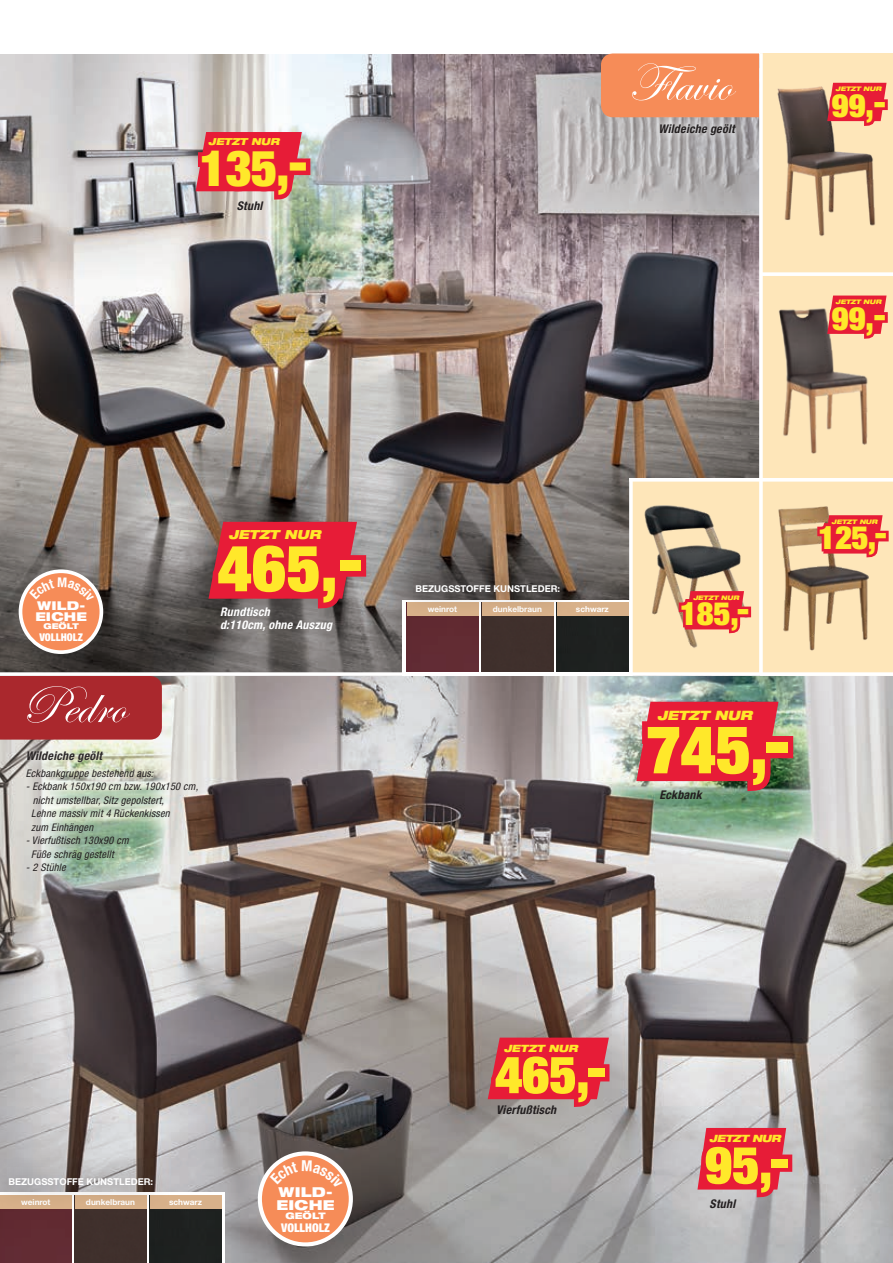
<style>
.page{position:relative;width:893px;height:1263px;background:#fff}
.page>*{position:absolute;margin:0;border:0;box-sizing:border-box;transform-origin:0 0}
.t1{font:900 condensed 66.75px "Helvetica Neue LT Std";color:#ffe82a}
.t2{font:900 condensed 64.65px "Helvetica Neue LT Std";color:#ffe82a}
.t3{font:54px "Edwardian Script ITC";color:#fff}
.t4{font:900 condensed 51.9px "Helvetica Neue LT Std";color:#ffe82a}
.t5{font:900 condensed 49.95px "Helvetica Neue LT Std";color:#ffe82a}
.t6{font:900 condensed 32.25px "Helvetica Neue LT Std";color:#ffe82a}
.t7{font:900 expanded 13.65px/12.5px "Helvetica Neue LT Std";letter-spacing:.02em;color:#fff}
.t8{font:italic 900 expanded 12.9px "Helvetica Neue LT Std";letter-spacing:-.01em;color:#ffe82a}
.t9{font:italic 900 expanded 12.6px "Helvetica Neue LT Std";letter-spacing:-.01em;color:#ffe82a}
.t10{font:900 expanded 12.15px/10.9px "Helvetica Neue LT Std";letter-spacing:.02em;color:#fff}
.t11{font:italic 700 condensed 12px "Helvetica Neue LT Std";letter-spacing:.02em;color:#231f20}
.t12{font:italic 700 condensed 12px/13.5px "Helvetica Neue LT Std";letter-spacing:.02em;color:#fff}
.t13{font:italic 700 condensed 12px "Helvetica Neue";letter-spacing:.02em;color:#231f20}
.t14{font:900 condensed 12px "Helvetica Neue LT Std";color:#fff}
.t15{font:900 condensed 10.65px "Helvetica Neue LT Std";color:#fff}
.t16{font:italic condensed 10.5px/13.5px "Helvetica Neue LT Std";letter-spacing:.02em;color:#231f20}
.t17{font:italic 900 expanded 10.05px "Helvetica Neue LT Std";letter-spacing:-.025em;color:#ffe82a}
.t18{font:italic 900 expanded 9.75px "Helvetica Neue LT Std";letter-spacing:-.01em;color:#ffe82a}
.t19{font:700 9.45px "Helvetica Neue LT Std";color:#fff}
.t20{font:900 expanded 9px "Helvetica Neue LT Std";color:#fff}
.t21{font:700 8.25px "Helvetica Neue LT Std";color:#fff}
.t22{font:900 expanded 7.95px "Helvetica Neue LT Std";color:#fff}
.t23{font:italic 900 expanded 6.3px "Helvetica Neue LT Std";letter-spacing:-.01em;color:#ffe82a}
</style>
<div class="page">
<img style="left:0;top:54px;width:759px;height:618px">
<svg style="left:403px;top:600px;width:226px;height:72px"></svg>
<div style="left:407px;top:616px;width:71px;height:56px;background:#612b33"></div>
<div style="left:407px;top:603px;width:71px;height:13px;background:#d8b18a"></div>
<div style="left:482px;top:616px;width:71px;height:56px;background:#3f302c"></div>
<div style="left:482px;top:603px;width:71px;height:13px;background:#d8b18a"></div>
<div style="left:557px;top:616px;width:71px;height:56px;background:#1e211f"></div>
<div style="left:557px;top:603px;width:71px;height:13px;background:#d8b18a"></div>
<div style="left:394px;top:562px;width:186px;height:53px;background:#231f20;opacity:.75"></div>
<div style="left:761px;top:53px;width:132px;height:623px;background:#fee6b9"></div>
<img style="left:777px;top:82px;width:110px;height:154px">
<svg style="left:763px;top:272px;width:130px;height:4px"></svg>
<div style="left:601px;top:53px;width:158px;height:64px;background:#f68c58"></div>
<svg style="left:650px;top:115px;width:94px;height:29px;background:#bab0ae"></svg>
<svg style="left:827px;top:83px;width:59px;height:46px"></svg>
<div style="left:872px;top:99px;width:16px;height:11px;border:6px solid #e71c37"></div>
<svg style="left:203px;top:522px;width:154px;height:92px;background:#c52e41"></svg>
<div style="left:334px;top:555px;width:32px;height:22px;border:11px solid #e71c37"></div>
<svg style="left:194px;top:132px;width:108px;height:72px;background:#d45"></svg>
<div style="left:286px;top:158px;width:24px;height:17px;border:9px solid #e71c37"></div>
<div style="left:21px;top:571px;width:80px;height:81px;background:#f68c58;border-radius:50%"></div>
<div style="left:19px;top:569px;width:84px;height:85px;border:4px solid #fff;border-radius:50%"></div>
<img style="left:778px;top:295px;width:109px;height:159px">
<img style="left:778px;top:506px;width:111px;height:145px">
<svg style="left:814px;top:515px;width:69px;height:45px"></svg>
<div style="left:873px;top:531px;width:16px;height:10px;border:6px solid #e71c37"></div>
<div style="left:631px;top:480px;width:132px;height:194px;background:#fee6b9"></div>
<svg style="left:759px;top:53px;width:4px;height:619px;fill:#fefefe"></svg>
<svg style="left:633px;top:478px;width:260px;height:4px"></svg>
<svg style="left:629px;top:478px;width:4px;height:194px"></svg>
<img style="left:644px;top:503px;width:119px;height:167px">
<svg style="left:676px;top:591px;width:68px;height:45px"></svg>
<div style="left:735px;top:607px;width:16px;height:10px;border:6px solid #e71c37"></div>
<img style="left:0;top:676px;width:893px;height:587px">
<svg style="left:636px;top:702px;width:142px;height:95px;background:#d33b4a"></svg>
<div style="left:760px;top:736px;width:33px;height:22px;border:11px solid #e71c37"></div>
<svg style="left:697px;top:1128px;width:89px;height:74px;background:#de4358"></svg>
<div style="left:767px;top:1154px;width:25px;height:18px;border:9px solid #e71c37"></div>
<svg style="left:484px;top:1037px;width:125px;height:74px;background:#d43d50"></svg>
<div style="left:584px;top:1064px;width:25px;height:17px;border:9px solid #e71c37"></div>
<div style="left:0;top:676px;width:162px;height:64px;background:#aa282d"></div>
<svg style="left:0;top:741px;width:223px;height:160px;background:#b9beb2"></svg>
<svg style="left:72px;top:1193px;width:152px;height:70px"></svg>
<div style="left:0;top:1209px;width:72px;height:54px;background:#612b33"></div>
<div style="left:0;top:1196px;width:72px;height:13px;background:#d8b18a"></div>
<div style="left:75px;top:1209px;width:72px;height:54px;background:#3f302c"></div>
<div style="left:75px;top:1196px;width:72px;height:13px;background:#d8b18a"></div>
<div style="left:150px;top:1209px;width:72px;height:54px;background:#1e211f"></div>
<div style="left:150px;top:1196px;width:72px;height:13px;background:#d8b18a"></div>
<div style="left:0;top:1155px;width:173px;height:53px;background:#231f20;opacity:.75"></div>
<div style="left:260px;top:1153px;width:91px;height:91px;background:#f68c58;border-radius:50%"></div>
<div style="left:258px;top:1151px;width:95px;height:95px;border:4px solid #fff;border-radius:50%"></div>
<svg style="left:0;top:672px;width:893px;height:4px"></svg>
<svg style="left:827px;top:296px;width:59px;height:45px"></svg>
<div style="left:872px;top:312px;width:16px;height:11px;border:6px solid #e71c37"></div>
<svg style="left:29px;top:577px;width:65px;height:15px"></svg>
<svg style="left:270px;top:1160px;width:73px;height:17px"></svg>
<p class="t18" style="left:208px;top:136px;width:73px">JETZT NUR</p>
<h3 class="t5" style="left:200px;top:137px;width:109px">135,-</h3>
<p class="t11" style="left:237px;top:198px;width:27px">Stuhl</p>
<h3 class="t3" style="left:629px;top:53px;width:104px">Flavio</h3>
<p class="t13" style="left:658px;top:121px;width:78px">Wildeiche geölt</p>
<p class="t23" style="left:835px;top:85px;width:48px">JETZT NUR</p>
<h3 class="t6" style="left:832px;top:85px;width:55px">99,-</h3>
<p class="t23" style="left:835px;top:298px;width:48px">JETZT NUR</p>
<h3 class="t6" style="left:832px;top:298px;width:55px">99,-</h3>
<p class="t10" style="left:35px;top:600px;width:53px">WILD-<br>EICHE</p>
<p class="t22" style="left:43px;top:621px;width:37px">GEÖLT</p>
<p class="t15" style="left:39px;top:631px;width:45px">VOLLHOLZ</p>
<h3 class="t3" style="left:21px;top:676px;width:106px">Pedro</h3>
<p class="t11" style="left:26px;top:749px;width:78px">Wildeiche geölt</p>
<p class="t16" style="left:26px;top:767px;width:129px">Eckbankgruppe bestehend aus:</p>
<p class="t16" style="left:31px;top:780px;width:169px;text-indent:-5px">- Eckbank 150x190 cm bzw. 190x150 cm, nicht umstellbar, Sitz gepolstert,<br>Lehne massiv mit 4 Rückenkissen<br>zum Einhängen</p>
<p class="t16" style="left:31px;top:834px;width:99px;text-indent:-5px">- Vierfußtisch 130x90 cm<br>Füße schräg gestellt</p>
<p class="t16" style="left:26px;top:861px;width:42px">- 2 Stühle</p>
<p class="t9" style="left:228px;top:526px;width:94px">JETZT NUR</p>
<h2 class="t2" style="left:218px;top:527px;width:146px">465,-</h2>
<p class="t12" style="left:220px;top:605px;width:113px">Rundtisch<br>d:110cm, ohne Auszug</p>
<p class="t19" style="left:415px;top:583px;width:146px">BEZUGSSTOFFE KUNSTLEDER:</p>
<p class="t21" style="left:428px;top:604px;width:31px">weinrot</p>
<p class="t21" style="left:493px;top:604px;width:51px">dunkelbraun</p>
<p class="t21" style="left:576px;top:604px;width:34px">schwarz</p>
<p class="t23" style="left:693px;top:593px;width:48px">JETZT NUR</p>
<h3 class="t6" style="left:680px;top:592px;width:71px">185,-</h3>
<p class="t8" style="left:657px;top:707px;width:97px">JETZT NUR</p>
<h1 class="t1" style="left:646px;top:707px;width:144px">745,-</h1>
<p class="t11" style="left:659px;top:788px;width:44px">Eckbank</p>
<p class="t23" style="left:831px;top:517px;width:48px">JETZT NUR</p>
<h3 class="t6" style="left:819px;top:517px;width:70px">125,-</h3>
<p class="t19" style="left:9px;top:1176px;width:146px">BEZUGSSTOFFE KUNSTLEDER:</p>
<p class="t21" style="left:21px;top:1196px;width:31px">weinrot</p>
<p class="t21" style="left:86px;top:1196px;width:51px">dunkelbraun</p>
<p class="t21" style="left:169px;top:1196px;width:34px">schwarz</p>
<h3 class="t7" style="left:277px;top:1186px;width:60px">WILD-<br>EICHE</h3>
<p class="t20" style="left:286px;top:1210px;width:41px">GEÖLT</p>
<p class="t14" style="left:281px;top:1220px;width:50px">VOLLHOLZ</p>
<p class="t17" style="left:504px;top:1041px;width:76px">JETZT NUR</p>
<h3 class="t4" style="left:495px;top:1041px;width:112px">465,-</h3>
<p class="t11" style="left:496px;top:1103px;width:62px">Vierfußtisch</p>
<p class="t17" style="left:709px;top:1132px;width:73px">JETZT NUR</p>
<h3 class="t4" style="left:705px;top:1132px;width:86px">95,-</h3>
<p class="t11" style="left:710px;top:1196px;width:27px">Stuhl</p>
</div>
